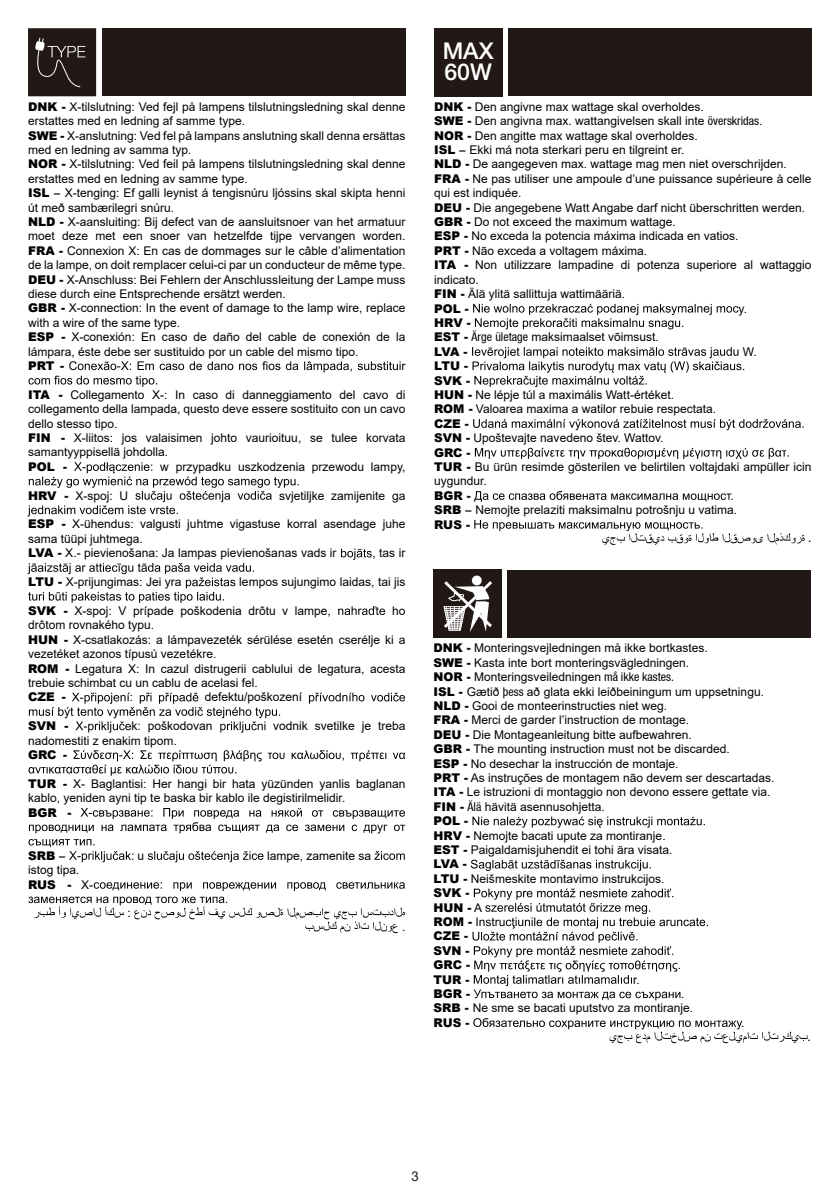
<style>
.page{position:relative;width:840px;height:1191px;background:#fff}
.page>*{position:absolute;margin:0;border:0;box-sizing:border-box;transform-origin:0 0}
.t1{font:500 23.2px/20.6px "Helvetica Neue";color:#fff}
.t2{font:13.6px "Helvetica Neue LT Pro";color:#221815}
.t3{font:12px/14.4px "Arial";color:#040000}
.t4{font:900 12px "Arial";color:#040000}
.t5{font:12px "Helvetica Neue LT";color:#040000}
.s1{font-weight:900}
.s2{font-family:"Helvetica Neue LT";font-stretch:condensed}
</style>
<div class="page">
<div style="left:434px;top:28px;width:68px;height:68px;background:#221815"></div>
<div style="left:507px;top:29px;width:304px;height:67px;background:#221815"></div>
<svg style="left:473px;top:304px;width:265px;height:25px"></svg>
<svg style="left:472px;top:347px;width:270px;height:40px"></svg>
<svg style="left:473px;top:419px;width:330px;height:11px"></svg>
<svg style="left:474px;top:448px;width:314px;height:11px"></svg>
<svg style="left:474px;top:491px;width:257px;height:11px"></svg>
<svg style="left:474px;top:520px;width:330px;height:25px"></svg>
<svg style="left:472px;top:816px;width:232px;height:11px"></svg>
<svg style="left:470px;top:859px;width:180px;height:12px"></svg>
<svg style="left:472px;top:888px;width:235px;height:112px"></svg>
<svg style="left:473px;top:1018px;width:334px;height:25px"></svg>
<div style="left:433px;top:570px;width:68px;height:68px;background:#221815"></div>
<div style="left:507px;top:570px;width:303px;height:67px;background:#221815"></div>
<svg style="left:471px;top:575px;width:10px;height:10px"></svg>
<svg style="left:443px;top:578px;width:49px;height:54px"></svg>
<svg style="left:28px;top:361px;width:377px;height:26px"></svg>
<svg style="left:27px;top:462px;width:271px;height:54px"></svg>
<svg style="left:341px;top:548px;width:33px;height:12px"></svg>
<svg style="left:27px;top:563px;width:227px;height:40px"></svg>
<svg style="left:338px;top:606px;width:47px;height:9px"></svg>
<svg style="left:309px;top:692px;width:55px;height:11px"></svg>
<svg style="left:371px;top:692px;width:34px;height:9px"></svg>
<svg style="left:29px;top:692px;width:251px;height:40px"></svg>
<svg style="left:268px;top:752px;width:16px;height:7px"></svg>
<svg style="left:291px;top:750px;width:52px;height:10px"></svg>
<svg style="left:350px;top:750px;width:36px;height:11px"></svg>
<svg style="left:392px;top:752px;width:13px;height:7px"></svg>
<svg style="left:29px;top:750px;width:233px;height:25px"></svg>
<svg style="left:29px;top:808px;width:376px;height:25px"></svg>
<svg style="left:28px;top:839px;width:105px;height:23px"></svg>
<svg style="left:148px;top:851px;width:115px;height:11px"></svg>
<svg style="left:374px;top:851px;width:30px;height:9px"></svg>
<svg style="left:28px;top:882px;width:377px;height:51px"></svg>
<div style="left:102px;top:29px;width:303px;height:67px;background:#221815"></div>
<svg style="left:28px;top:28px;width:68px;height:68px;background:#2f2623"></svg>
<p class="t3" style="left:28px;top:99px;width:379px"><span class="s1">DNK -</span> X-tilslutning: Ved fejl på lampens tilslutningsledning skal denne erstattes med en ledning af samme type.<br><span class="s1">SWE -</span> X-anslutning: Ved fel på lampans anslutning skall denna ersättas med en ledning av samma typ.<br><span class="s1">NOR -</span> X-tilslutning: Ved feil på lampens tilslutningsledning skal denne erstattes med en ledning av samme type.<br><span class="s1">ISL –</span> X-tenging: Ef galli leynist á tengisnúru ljóssins skal skipta henni út með sambærilegri snúru.<br><span class="s1">NLD -</span> X-aansluiting: Bij defect van de aansluitsnoer van het armatuur moet deze met een snoer van hetzelfde tijpe vervangen worden.<br><span class="s1">FRA -</span> Connexion X: En cas de dommages sur le câble d’alimentation de la lampe, on doit remplacer celui-ci par un conducteur de même type.<br><span class="s1">DEU -</span> X-Anschluss: Bei Fehlern der Anschlussleitung der Lampe muss diese durch eine Entsprechende ersätzt werden.<br><span class="s1">GBR -</span> X-connection: In the event of damage to the lamp wire, replace with a wire of the same type.<br><span class="s1">ESP -</span> X-conexión: En caso de daño del cable de conexión de la lámpara, éste debe ser sustituido por un cable del mismo tipo.</p>
<p class="t4" style="left:28px;top:357px;width:38px">PRT -</p>
<p class="t3" style="left:28px;top:387px;width:379px"><span class="s1">ITA -</span> Collegamento X-: In caso di danneggiamento del cavo di collegamento della lampada, questo deve essere sostituito con un cavo dello stesso tipo.<br><span class="s1">FIN -</span> X-liitos: jos valaisimen johto vaurioituu, se tulee korvata samantyyppisellä johdolla.</p>
<p class="t4" style="left:28px;top:458px;width:40px">POL -</p>
<p class="t3" style="left:160px;top:459px;width:246px">w przypadku uszkodzenia przewodu lampy,</p>
<p class="t3" style="left:28px;top:488px;width:102px"><span class="s1">HRV -</span> X-spoj: U</p>
<p class="t3" style="left:279px;top:488px;width:128px">svjetiljke zamijenite ga</p>
<p class="t3" style="left:28px;top:517px;width:379px"><span class="s1">ESP -</span> X-ühendus: valgusti juhtme vigastuse korral asendage juhe sama tüüpi juhtmega.<br><span class="s1">LVA -</span> X.- pievienošana: Ja lampas pievienošanas vads ir</p>
<p class="t3" style="left:379px;top:546px;width:28px">tas ir</p>
<p class="t3" style="left:28px;top:574px;width:155px"><span class="s1">LTU -</span> X-prijungimas: Jei yra</p>
<p class="t3" style="left:239px;top:574px;width:168px">lempos sujungimo laidas, tai jis</p>
<p class="t3" style="left:28px;top:603px;width:304px"><span class="s1">SVK -</span> X-spoj: V prípade poškodenia drôtu v lampe,</p>
<p class="t3" style="left:392px;top:603px;width:15px">ho</p>
<p class="t3" style="left:28px;top:618px;width:379px">drôtom rovnakého typu.<br><span class="s1">HUN -</span> X-csatlakozás: a lámpavezeték sérülése esetén cserélje ki a vezetéket azonos típusú vezetékre.<br><span class="s1">ROM -</span> Legatura X: In cazul distrugerii cablului de legatura, acesta trebuie schimbat cu un cablu de acelasi fel.</p>
<p class="t4" style="left:28px;top:688px;width:39px">CZE -</p>
<p class="t3" style="left:130px;top:690px;width:5px">:</p>
<p class="t3" style="left:205px;top:690px;width:99px">defektu/poškození</p>
<p class="t4" style="left:28px;top:717px;width:42px">SVN -</p>
<p class="t3" style="left:131px;top:718px;width:82px">k: poškodovan</p>
<p class="t3" style="left:273px;top:718px;width:134px">vodnik svetilke je treba</p>
<p class="t3" style="left:28px;top:733px;width:150px">nadomestiti z enakim tipom.</p>
<p class="t4" style="left:28px;top:746px;width:41px">GRC -</p>
<p class="t3" style="left:28px;top:776px;width:379px"><span class="s1">TUR -</span> X- Baglantisi: Her hangi bir hata yüzünden yanlis baglanan kablo, yeniden ayni tip te baska bir kablo ile degistirilmelidir.</p>
<p class="t4" style="left:28px;top:803px;width:45px">BGR -</p>
<p class="t4" style="left:28px;top:846px;width:39px">SRB –</p>
<p class="t3" style="left:137px;top:848px;width:8px">u</p>
<p class="t3" style="left:267px;top:848px;width:105px">lampe, zamenite sa</p>
<p class="t3" style="left:28px;top:862px;width:67px">istog tipa.<br><span class="s1">RUS -</span> X-</p>
<p class="t3" style="left:127px;top:905px;width:5px">:</p>
<p class="t3" style="left:402px;top:919px;width:5px">.</p>
<h1 class="t1" style="left:442px;top:41px;width:52px">MAX<br>60W</h1>
<p class="t3" style="left:434px;top:99px;width:379px"><span class="s1">DNK -</span> Den angivne max wattage skal overholdes.<br><span class="s1">SWE -</span> Den angivna max. wattangivelsen skall inte <span class="s2">överskridas</span>.<br><span class="s1">NOR -</span> Den angitte max wattage skal overholdes.<br><span class="s1">ISL –</span> Ekki má nota sterkari peru en tilgreint er.<br><span class="s1">NLD -</span> De aangegeven max. wattage mag men niet overschrijden.<br><span class="s1">FRA -</span> Ne pas utiliser une ampoule d’une puissance supérieure à celle qui est indiquée.<br><span class="s1">DEU -</span> Die angegebene Watt Angabe darf nicht überschritten werden.<br><span class="s1">GBR -</span> Do not exceed the maximum wattage.<br><span class="s1">ESP -</span> No exceda la potencia máxima indicada en vatios.<br><span class="s1">PRT -</span> Não exceda a voltagem máxima.<br><span class="s1">ITA -</span> Non utilizzare lampadine di potenza superiore al wattaggio indicato.<br><span class="s1">FIN -</span> Älä ylitä sallittuja wattimääriä.<br><span class="s1">POL -</span></p>
<p class="t3" style="left:738px;top:301px;width:10px">y.</p>
<p class="t3" style="left:434px;top:315px;width:226px"><span class="s1">HRV -<br>EST -</span> <span class="s2">Ärge ületage</span> maksimaalset võimsust.<br><span class="s1">LVA -</span></p>
<p class="t3" style="left:742px;top:344px;width:16px">W.</p>
<p class="t3" style="left:434px;top:358px;width:379px"><span class="s1">LTU -<br>SVK -<br>HUN -</span> Ne lépje túl a maximális Watt-értéket.<br><span class="s1">ROM -</span> Valoarea maxima a watilor rebuie respectata.<br><span class="s1">CZE -<br>SVN -</span> Upoštevajte navedeno štev. Wattov.<br><span class="s1">GRC -<br>TUR -</span> Bu ürün resimde gösterilen ve belirtilen voltajdaki ampüller icin uygundur.</p>
<p class="t4" style="left:434px;top:487px;width:38px">BGR -</p>
<p class="t3" style="left:434px;top:488px;width:304px;text-indent:296px">.<br><span class="s1">SRB –</span> Nemojte prelaziti maksimalnu potrošnju u vatima.<br><span class="s1">RUS -</span></p>
<p class="t5" style="left:807px;top:531px;width:5px">.</p>
<p class="t3" style="left:433px;top:641px;width:342px"><span class="s1">DNK -</span> Monteringsvejledningen må ikke bortkastes.<br><span class="s1">SWE -</span> Kasta inte bort monteringsvägledningen.<br><span class="s1">NOR -</span> Monteringsveiledningen <span class="s2">må ikke kastes.<br></span><span class="s1">ISL -</span> Gætið <span class="s2">þess</span> að glata ekki leiðbeiningum um uppsetningu.<br><span class="s1">NLD -</span> Gooi de monteerinstructies niet weg.<br><span class="s1">FRA -</span> Merci de garder l’instruction de montage.<br><span class="s1">DEU -</span> Die Montageanleitung bitte aufbewahren.<br><span class="s1">GBR -</span> The mounting instruction must not be discarded.<br><span class="s1">ESP -</span> No desechar la instrucción de montaje.<br><span class="s1">PRT -</span> As instruções de montagem não devem ser descartadas.<br><span class="s1">ITA -</span> Le istruzioni di montaggio non devono essere gettate via.<br><span class="s1">FIN -</span> <span class="s2">Älä</span> hävitä asennusohjetta.<br><span class="s1">POL -<br>HRV -</span> Nemojte bacati upute za montiranje.<br><span class="s1">EST -</span> Paigaldamisjuhendit ei tohi ära visata.<br><span class="s1">LVA -<br>LTU -</span> Neišmeskite montavimo instrukcijos.<br><span class="s1">SVK -<br>HUN -</span> A<br><span class="s1">ROM -<br>CZE -<br>SVN -<br>GRC -</span></p>
<p class="t3" style="left:677px;top:957px;width:5px">.</p>
<p class="t4" style="left:433px;top:970px;width:37px">TUR -</p>
<p class="t3" style="left:632px;top:972px;width:8px">r.</p>
<p class="t4" style="left:433px;top:985px;width:38px">BGR -</p>
<p class="t3" style="left:433px;top:986px;width:261px;text-indent:247px">.<br><span class="s1">SRB -</span> Ne sme se bacati uputstvo za montiranje.<br><span class="s1">RUS -</span></p>
<p class="t3" style="left:740px;top:1015px;width:5px">.</p>
<p class="t5" style="left:807px;top:1029px;width:5px">.</p>
<p class="t2" style="left:411px;top:1167px;width:9px">3</p>
</div>
